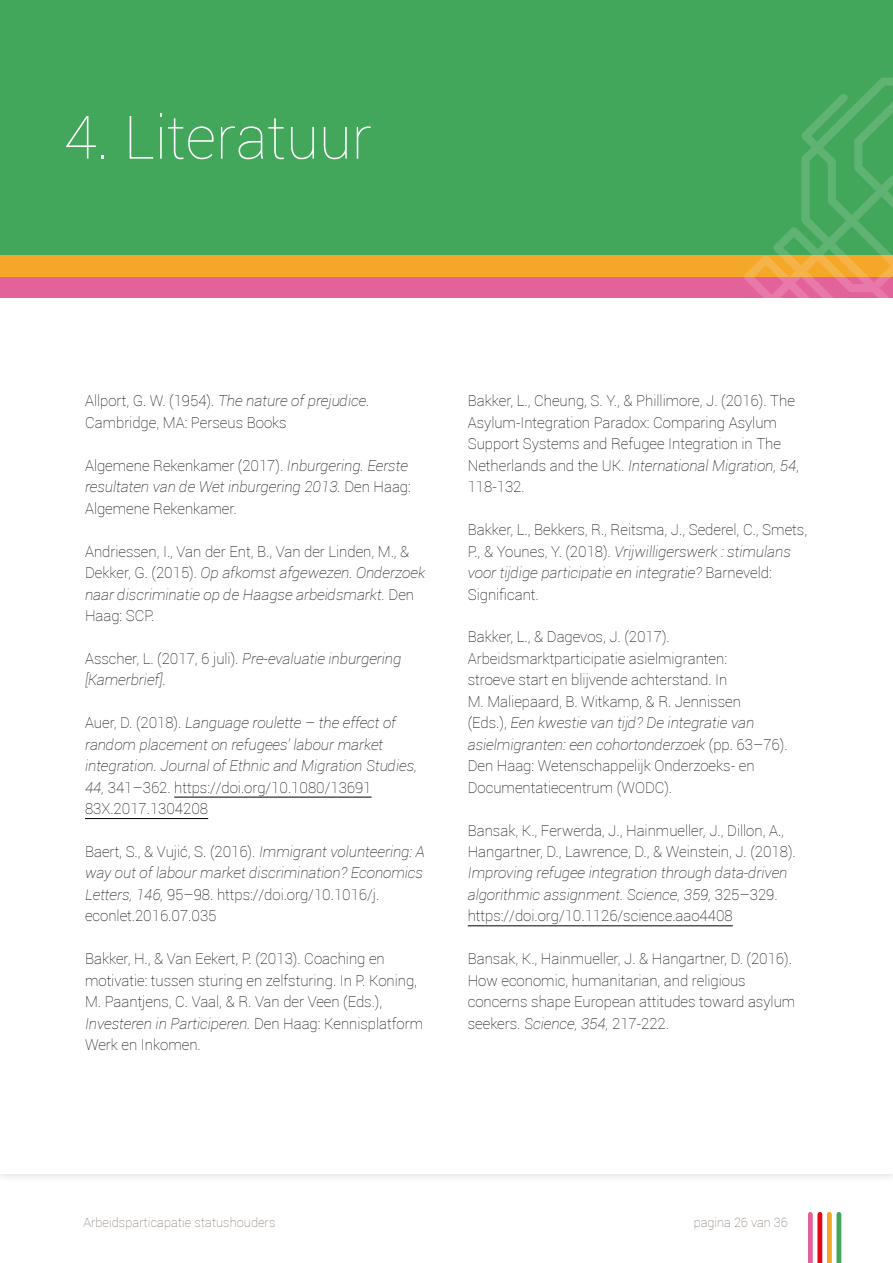
<style>
.page{position:relative;width:893px;height:1263px;background:#fff}
.page>*{position:absolute;margin:0;border:0;box-sizing:border-box;transform-origin:0 0}
.t1{font:100 60px "Roboto";color:#fff}
.t2{font:100 15px/21.5px "Roboto";color:#000}
.t3{font:italic 100 15px/21.5px "Roboto";color:#000}
.t4{font:100 12.75px "Roboto";letter-spacing:.01em;color:#786b61}
.s1{font-style:italic}
.s2{font-style:normal}
</style>
<div class="page">
<div style="left:0;top:0;width:893px;height:298px;background:#43a75b"></div>
<div style="left:0;top:276px;width:893px;height:22px;background:#e4629a"></div>
<div style="left:0;top:256px;width:893px;height:21px;background:#f5a728"></div>
<svg style="left:744px;top:78px;width:149px;height:220px"></svg>
<svg style="left:808px;top:1212px;width:33px;height:51px"></svg>
<hr style="left:174px;top:797px;width:198px;height:1px;background:#000">
<hr style="left:85px;top:818px;width:123px;height:1px;background:#000">
<hr style="left:468px;top:925px;width:265px;height:1px;background:#000">
<h1 class="t1" style="left:64px;top:96px;width:309px">4. Literatuur</h1>
<p class="t2" style="left:85px;top:390px;width:286px">Allport, G. W. (1954). <span class="s1">The nature of prejudice.<br></span>Cambridge, MA: Perseus Books</p>
<p class="t2" style="left:85px;top:454px;width:327px">Algemene Rekenkamer (2017). <span class="s1">Inburgering. Eerste resultaten van de Wet inburgering 2013.</span> Den Haag:<br>Algemene Rekenkamer.</p>
<p class="t2" style="left:85px;top:540px;width:342px">Andriessen, I., Van der Ent, B., Van der Linden, M., &amp; Dekker, G. (2015). <span class="s1">Op afkomst afgewezen. Onderzoek naar discriminatie op de Haagse arbeidsmarkt.</span> Den Haag: SCP.</p>
<p class="t3" style="left:85px;top:647px;width:318px"><span class="s2">Asscher, L. (2017, 6 juli).</span> Pre-evaluatie inburgering [Kamerbrief].</p>
<p class="t3" style="left:85px;top:712px;width:333px"><span class="s2">Auer, D. (2018).</span> Language roulette – the effect of random placement on refugees’ labour market integration. Journal of Ethnic and Migration Studies, 44, <span class="s2">341–362. https://doi.org/10.1080/13691<br>83X.2017.1304208</span></p>
<p class="t3" style="left:85px;top:840px;width:341px"><span class="s2">Baert, S., &amp; Vujić, S. (2016).</span> Immigrant volunteering: A way out of labour market discrimination? Economics Letters, 146, <span class="s2">95–98. https://doi.org/10.1016/j. econlet.2016.07.035</span></p>
<p class="t2" style="left:85px;top:948px;width:340px">Bakker, H., &amp; Van Eekert, P. (2013). Coaching en motivatie: tussen sturing en zelfsturing. In P. Koning, M. Paantjens, C. Vaal, &amp; R. Van der Veen (Eds.), <span class="s1">Investeren in Participeren.</span> Den Haag: Kennisplatform Werk en Inkomen.</p>
<p class="t2" style="left:468px;top:390px;width:333px">Bakker, L., Cheung, S. Y., &amp; Phillimore, J. (2016). The Asylum-Integration Paradox: Comparing Asylum Support Systems and Refugee Integration in The Netherlands and the UK. <span class="s1">International Migration, 54</span>, 118-132.</p>
<p class="t2" style="left:468px;top:519px;width:341px">Bakker, L., Bekkers, R., Reitsma, J., Sederel, C., Smets, P., &amp; Younes, Y. (2018). <span class="s1">Vrijwilligerswerk : stimulans voor tijdige participatie en integratie?</span> Barneveld:<br>Significant.</p>
<p class="t2" style="left:468px;top:626px;width:321px">Bakker, L., &amp; Dagevos, J. (2017).<br>Arbeidsmarktparticipatie asielmigranten:<br>stroeve start en blijvende achterstand. In<br>M. Maliepaard, B. Witkamp, &amp; R. Jennissen<br>(Eds.), <span class="s1">Een kwestie van tijd? De integratie van asielmigranten: een cohortonderzoek</span> (pp. 63–76).<br>Den Haag: Wetenschappelijk Onderzoeks- en Documentatiecentrum (WODC).</p>
<p class="t2" style="left:468px;top:819px;width:330px">Bansak, K., Ferwerda, J., Hainmueller, J., Dillon, A.,<br>Hangartner, D., Lawrence, D., &amp; Weinstein, J. (2018).</p>
<p class="t3" style="left:468px;top:862px;width:321px">Improving refugee integration through data-driven algorithmic assignment. Science, 359, <span class="s2">325–329. https://doi.org/10.1126/science.aao4408</span></p>
<p class="t2" style="left:468px;top:948px;width:329px">Bansak, K., Hainmueller, J. &amp; Hangartner, D. (2016).<br>How economic, humanitarian, and religious concerns shape European attitudes toward asylum seekers. <span class="s1">Science, 354,</span> 217-222.</p>
<p class="t4" style="left:83px;top:1214px;width:194px">Arbeidsparticapatie statushouders</p>
<p class="t4" style="left:694px;top:1214px;width:95px">pagina 26 van 36</p>
</div>
